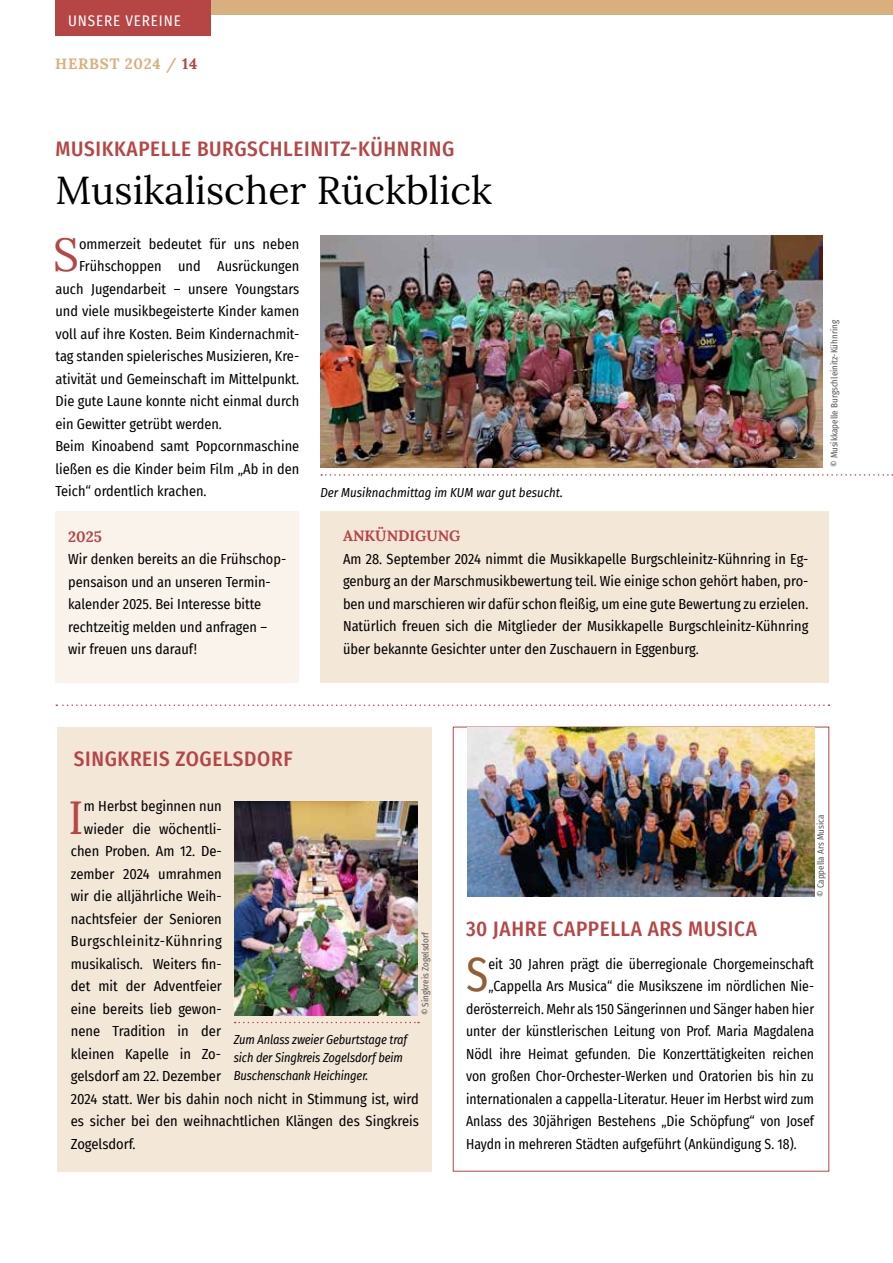
<style>
.page{position:relative;width:893px;height:1263px;background:#fff}
.page>*{position:absolute;margin:0;border:0;box-sizing:border-box;transform-origin:0 0}
.t1{font:46.95px "Fira Sans Condensed";color:#915e36;scale:.96 1}
.t2{font:46.35px "Lora";color:#b64545}
.t3{font:39px "Lora";color:#000}
.t4{font:500 21px "Fira Sans Condensed";letter-spacing:.03em;color:#b64545}
.t5{font:700 15px "Lora";color:#b64545}
.t6{font:700 15px "Lora";letter-spacing:.05em;color:#d8b07e}
.t7{font:15px "Fira Sans Condensed";letter-spacing:.06em;color:#fff}
.t8{font:14.25px/22.5px "Fira Sans Condensed";color:#000}
.t9{font:14.25px "Fira Sans Condensed";color:#000;scale:.96 1}
.t10{font:14.25px "Fira Sans Condensed";letter-spacing:.03em;color:#000}
.t11{font:italic 12.75px/18px "Fira Sans Condensed";letter-spacing:-.01em;color:#000}
.t12{font:9px "Fira Sans Condensed";color:#58585a}
.s1{color:#b64545}
</style>
<div class="page">
<div style="left:57px;top:727px;width:375px;height:444px;background:#f3e7d8"></div>
<svg style="left:56px;top:704px;width:773px;height:2px"></svg>
<img style="left:235px;top:801px;width:183px;height:214px">
<svg style="left:321px;top:474px;width:572px;height:2px"></svg>
<div style="left:55px;top:512px;width:244px;height:171px;background:#f9f3eb"></div>
<img style="left:321px;top:236px;width:501px;height:232px">
<div style="left:320px;top:512px;width:509px;height:171px;background:#f3e7d8"></div>
<div style="left:55px;top:0;width:838px;height:15px;background:#d8b07e"></div>
<div style="left:55px;top:0;width:156px;height:35px;background:#b64545"></div>
<svg style="left:235px;top:1022px;width:184px;height:1px"></svg>
<img style="left:467px;top:728px;width:347px;height:169px">
<p class="t7" style="left:68px;top:9px;width:114px">UNSERE VEREINE</p>
<p class="t6" style="left:55px;top:51px;width:143px">HERBST 2024 / <span class="s1">14</span></p>
<h3 class="t4" style="left:56px;top:132px;width:400px">MUSIKKAPELLE BURGSCHLEINITZ-KÜHNRING</h3>
<h3 class="t3" style="left:56px;top:160px;width:438px">Musikalischer Rückblick</h3>
<h2 class="t2" style="left:53px;top:219px;width:28px">S</h2>
<p class="t8" style="left:79px;top:232px;width:222px">ommerzeit bedeutet für uns neben</p>
<p class="t8" style="left:79px;top:254px;width:222px">Frühschoppen und Ausrückungen</p>
<p class="t8" style="left:55px;top:277px;width:245px">auch Jugendarbeit – unsere Youngstars</p>
<p class="t8" style="left:55px;top:299px;width:245px">und viele musikbegeisterte Kinder kamen</p>
<p class="t8" style="left:55px;top:322px;width:245px">voll auf ihre Kosten. Beim Kindernachmit-</p>
<p class="t8" style="left:55px;top:344px;width:245px">tag standen spielerisches Musizieren, Kre-</p>
<p class="t8" style="left:55px;top:367px;width:245px">ativität und Gemeinschaft im Mittelpunkt.</p>
<p class="t8" style="left:55px;top:389px;width:245px">Die gute Laune konnte nicht einmal durch</p>
<p class="t8" style="left:55px;top:412px;width:168px">ein Gewitter getrübt werden.</p>
<p class="t8" style="left:55px;top:434px;width:245px">Beim Kinoabend samt Popcornmaschine</p>
<p class="t8" style="left:55px;top:457px;width:245px">ließen es die Kinder beim Film „Ab in den</p>
<p class="t8" style="left:55px;top:479px;width:153px">Teich“ ordentlich krachen.</p>
<p class="t5" style="left:68px;top:523px;width:35px">2025</p>
<p class="t8" style="left:68px;top:547px;width:220px">Wir denken bereits an die Frühschop&shy;pensaison und an unseren Termin&shy;kalender 2025. Bei Interesse bitte rechtzeitig melden und anfragen – wir freuen uns darauf!</p>
<p class="t11" style="left:320px;top:483px;width:244px">Der Musiknachmittag im KUM war gut besucht.</p>
<p class="t5" style="left:343px;top:523px;width:119px">ANKÜNDIGUNG</p>
<p class="t8" style="left:343px;top:547px;width:467px;text-align:justify">Am 28. September 2024 nimmt die Musikkapelle Burgschleinitz-Kühnring in Eg&shy;genburg an der Marschmusikbewertung teil. Wie einige schon gehört haben, pro&shy;ben und marschieren wir dafür schon fleißig, um eine gute Bewertung zu erzielen.<br>Natürlich freuen sich die Mitglieder der Musikkapelle Burgschleinitz-Kühnring über bekannte Gesichter unter den Zuschauern in Eggenburg.</p>
<p class="t12" style="left:828px;top:467px;width:149px;rotate:-90deg">© Musikkapelle Burgschleinitz-Kühnring</p>
<h3 class="t4" style="left:74px;top:742px;width:220px">SINGKREIS ZOGELSDORF</h3>
<h2 class="t2" style="left:68px;top:782px;width:17px">I</h2>
<p class="t8" style="left:84px;top:794px;width:139px">m Herbst beginnen nun</p>
<p class="t8" style="left:84px;top:817px;width:139px">wieder die wöchentli-</p>
<p class="t8" style="left:71px;top:839px;width:153px">chen Proben. Am 12. De-</p>
<p class="t8" style="left:71px;top:862px;width:153px">zember 2024 umrahmen</p>
<p class="t8" style="left:71px;top:884px;width:153px">wir die alljährliche Weih-</p>
<p class="t8" style="left:71px;top:907px;width:153px">nachtsfeier der Senioren</p>
<p class="t10" style="left:71px;top:930px;width:153px">Burgschleinitz-Kühnring</p>
<p class="t8" style="left:71px;top:952px;width:153px">musikalisch. Weiters fin-</p>
<p class="t8" style="left:71px;top:974px;width:152px">det mit der Adventfeier</p>
<p class="t8" style="left:71px;top:997px;width:153px">eine bereits lieb gewon-</p>
<p class="t8" style="left:71px;top:1019px;width:152px">nene Tradition in der</p>
<p class="t8" style="left:71px;top:1042px;width:152px">kleinen Kapelle in Zo-</p>
<p class="t8" style="left:71px;top:1064px;width:152px">gelsdorf am 22. Dezember</p>
<p class="t8" style="left:71px;top:1087px;width:350px">2024 statt. Wer bis dahin noch nicht in Stimmung ist, wird</p>
<p class="t8" style="left:71px;top:1109px;width:350px">es sicher bei den weihnachtlichen Klängen des Singkreis</p>
<p class="t8" style="left:71px;top:1132px;width:66px">Zogelsdorf.</p>
<p class="t12" style="left:418px;top:1015px;width:85px;rotate:-90deg">© Singkreis Zogelsdorf</p>
<p class="t11" style="left:234px;top:1030px;width:175px">Zum Anlass zweier Geburtstage traf sich der Singkreis Zogelsdorf beim<br>Buschenschank Heichinger.</p>
<h3 class="t4" style="left:466px;top:911px;width:292px">30 JAHRE CAPPELLA ARS MUSICA</h3>
<p class="t12" style="left:814px;top:897px;width:83px;rotate:-90deg">© Cappella Ars Musica</p>
<h1 class="t1" style="left:466px;top:939px;width:25px">S</h1>
<p class="t9" style="left:488px;top:953px;width:341px">eit 30 Jahren prägt die überregionale Chorgemeinschaft</p>
<p class="t9" style="left:488px;top:975px;width:341px">„Cappella Ars Musica“ die Musikszene im nördlichen Nie-</p>
<p class="t9" style="left:466px;top:998px;width:364px">derösterreich. Mehr als 150 Sängerinnen und Sänger haben hier</p>
<p class="t9" style="left:466px;top:1020px;width:364px">unter der künstlerischen Leitung von Prof. Maria Magdalena</p>
<p class="t9" style="left:466px;top:1043px;width:364px">Nödl ihre Heimat gefunden. Die Konzerttätigkeiten reichen</p>
<p class="t9" style="left:466px;top:1065px;width:364px">von großen Chor-Orchester-Werken und Oratorien bis hin zu</p>
<p class="t9" style="left:466px;top:1088px;width:364px">internationalen a cappella-Literatur. Heuer im Herbst wird zum</p>
<p class="t9" style="left:466px;top:1110px;width:364px">Anlass des 30jährigen Bestehens „Die Schöpfung“ von Josef</p>
<p class="t9" style="left:466px;top:1133px;width:346px">Haydn in mehreren Städten aufgeführt (Ankündigung S. 18).</p>
</div>
